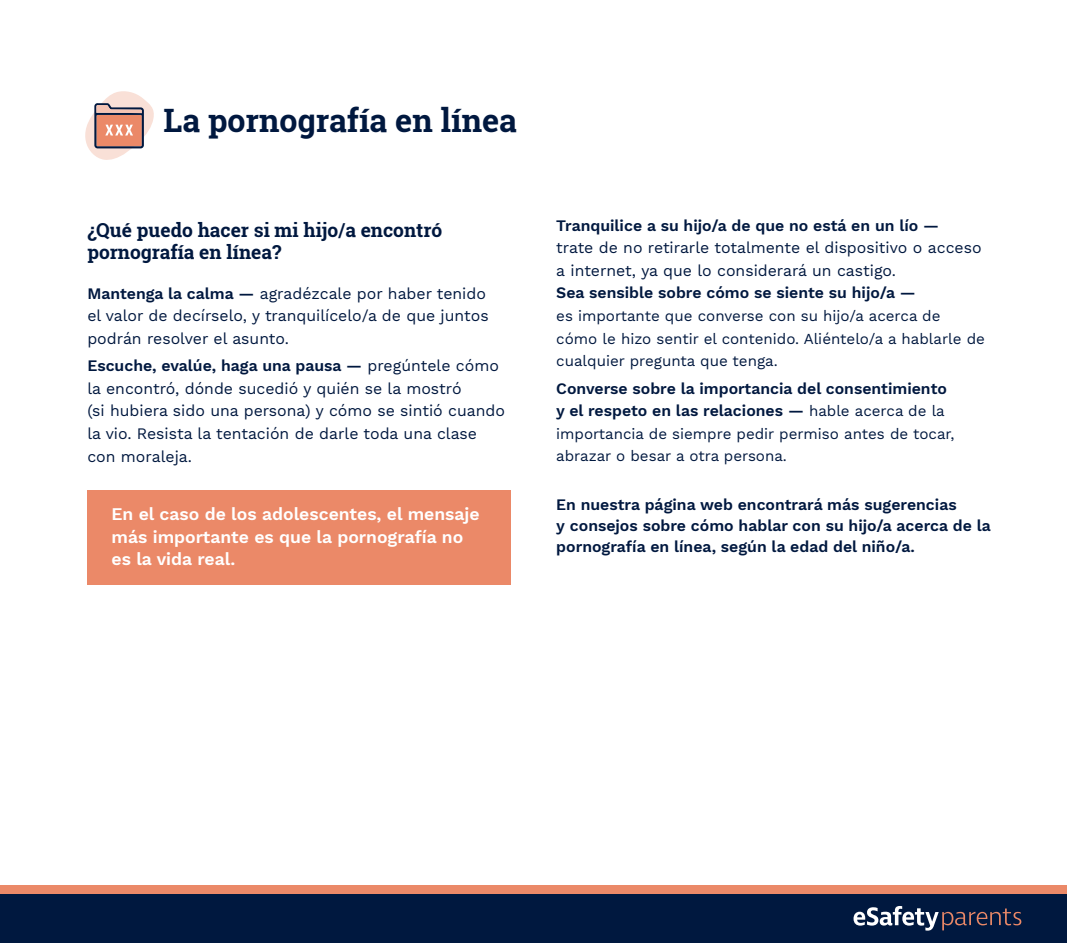
<style>
.page{position:relative;width:1067px;height:943px;background:#fff}
.page>*{position:absolute;margin:0;border:0;box-sizing:border-box;transform-origin:0 0}
.t1{font:700 32.2px "Roboto Slab";color:#00183f}
.t2{font:700 19.25px/22.6px "Roboto Slab";color:#00183f}
.t3{font:600 17.5px/22.6px "Work Sans";color:#fff}
.t4{font:15.75px/22.6px "Work Sans";color:#00183f}
.t5{font:600 15.75px/21px "Work Sans";color:#00183f}
.t6{font:15.05px/22.6px "Work Sans";color:#00183f}
.s1{font-weight:400;font-size:15.05px}
.s2{font-weight:600}
</style>
<div class="page">
<div style="left:0;top:893px;width:1067px;height:50px;background:#00183f"></div>
<div style="left:0;top:885px;width:1067px;height:8px;background:#eb8968"></div>
<svg style="left:853px;top:906px;width:168px;height:24px"></svg>
<div style="left:87px;top:490px;width:424px;height:95px;background:#eb8968"></div>
<svg style="left:85px;top:91px;width:69px;height:69px"></svg>
<h1 class="t1" style="left:164px;top:98px;width:355px">La pornografía en línea</h1>
<p class="t2" style="left:87px;top:218px;width:356px">¿Qué puedo hacer si mi hijo/a encontró pornografía en línea?</p>
<p class="t5" style="left:556px;top:215px;width:384px">Tranquilice a su hijo/a de que no está en un lío —</p>
<p class="t4" style="left:556px;top:237px;width:427px">trate de no retirarle totalmente el dispositivo o acceso a internet, ya que lo considerará un castigo.</p>
<p class="t5" style="left:556px;top:283px;width:361px">Sea sensible sobre cómo se siente su hijo/a —</p>
<p class="t6" style="left:556px;top:305px;width:430px">es importante que converse con su hijo/a acerca de cómo le hizo sentir el contenido. Aliéntelo/a a hablarle de cualquier pregunta que tenga.</p>
<p class="t5" style="left:556px;top:378px;width:392px;line-height:22.6px">Converse sobre la importancia del consentimiento y el respeto en las relaciones — <span class="s1">hable acerca de la</span></p>
<p class="t6" style="left:556px;top:423px;width:400px">importancia de siempre pedir permiso antes de tocar, abrazar o besar a otra persona.</p>
<p class="t5" style="left:556px;top:495px;width:436px">En nuestra página web encontrará más sugerencias<br>y consejos sobre cómo hablar con su hijo/a acerca de la pornografía en línea, según la edad del niño/a.</p>
<p class="t4" style="left:87px;top:282px;width:403px"><span class="s2">Mantenga la calma —</span> agradézcale por haber tenido el valor de decírselo, y tranquilícelo/a de que juntos podrán resolver el asunto.</p>
<p class="t4" style="left:87px;top:355px;width:419px"><span class="s2">Escuche, evalúe, haga una pausa —</span> pregúntele cómo la encontró, dónde sucedió y quién se la mostró<br>(si hubiera sido una persona) y cómo se sintió cuando la vio. Resista la tentación de darle toda una clase con moraleja.</p>
<p class="t3" style="left:111px;top:503px;width:370px">En el caso de los adolescentes, el mensaje más importante es que la pornografía no es la vida real.</p>
</div>
